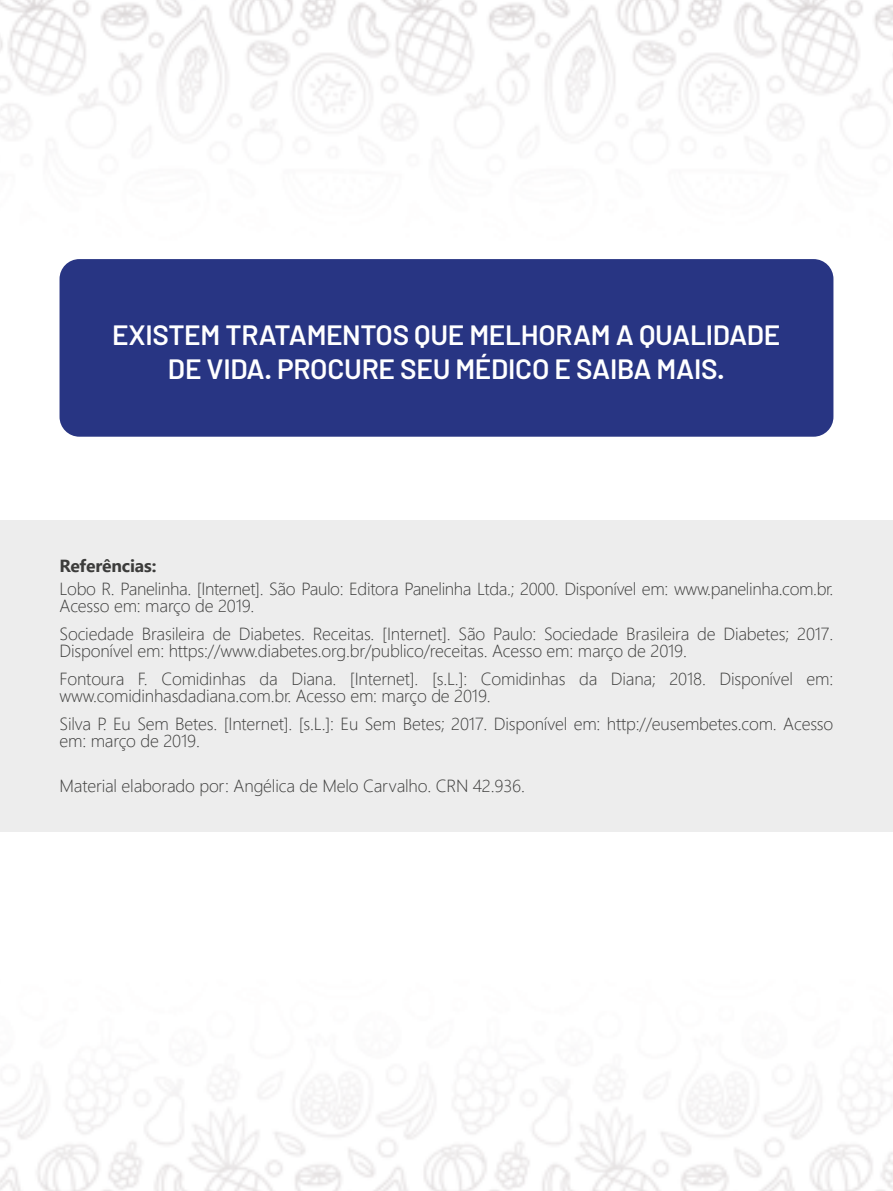
<style>
.page{position:relative;width:893px;height:1191px;background:#fff}
.page>*{position:absolute;margin:0;border:0;box-sizing:border-box;transform-origin:0 0}
.t1{font:600 28px/33.6px "Barlow";letter-spacing:-.01em;color:#fff;text-align:center}
.t2{font:300 17.5px/17.5px "Segoe UI";letter-spacing:-.01em;color:#3c3c3b}
.t3{font:700 17.5px "Segoe UI";letter-spacing:-.01em;color:#3c3c3b}
</style>
<div class="page">
<img style="left:0;top:0;width:893px;height:1191px">
<div style="left:0;top:520px;width:893px;height:311px;background:#ededed"></div>
<div style="left:60px;top:259px;width:773px;height:178px;background:#283583;border-radius:20px"></div>
<h1 class="t1" style="left:112px;top:318px;width:670px">EXISTEM TRATAMENTOS QUE MELHORAM A QUALIDADE<br>DE VIDA. PROCURE SEU MÉDICO E SAIBA MAIS.</h1>
<p class="t3" style="left:60px;top:549px;width:98px">Referências:</p>
<p class="t2" style="left:60px;top:578px;width:775px">Lobo R. Panelinha. [Internet]. São Paulo: Editora Panelinha Ltda.; 2000. Disponível em: www.panelinha.com.br.<br>Acesso em: março de 2019.</p>
<p class="t2" style="left:60px;top:623px;width:775px">Sociedade Brasileira de Diabetes. Receitas. [Internet]. São Paulo: Sociedade Brasileira de Diabetes; 2017.<br>Disponível em: https://www.diabetes.org.br/publico/receitas. Acesso em: março de 2019.</p>
<p class="t2" style="left:60px;top:668px;width:775px">Fontoura F. Comidinhas da Diana. [Internet]. [s.L.]: Comidinhas da Diana; 2018. Disponível em: www.comidinhasdadiana.com.br. Acesso em: março de 2019.</p>
<p class="t2" style="left:60px;top:713px;width:775px">Silva P. Eu Sem Betes. [Internet]. [s.L.]: Eu Sem Betes; 2017. Disponível em: http://eusembetes.com. Acesso em: março de 2019.</p>
<p class="t2" style="left:60px;top:775px;width:467px">Material elaborado por: Angélica de Melo Carvalho. CRN 42.936.</p>
</div>
